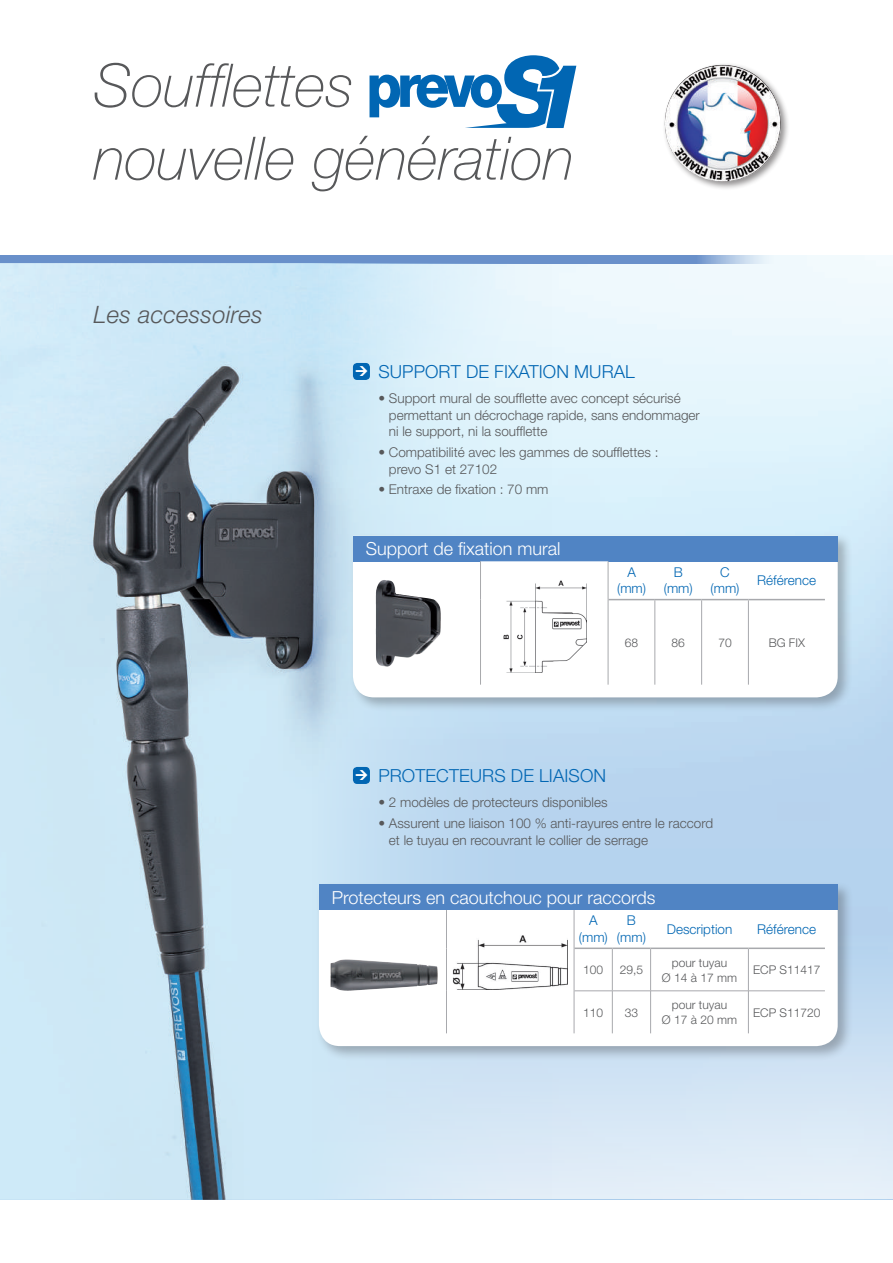
<style>
.page{position:relative;width:893px;height:1263px;background:#fff}
.page>*{position:absolute;margin:0;border:0;box-sizing:border-box;transform-origin:0 0}
.t1{font:italic 100 60px/73.1px "Helvetica Neue LT Std";color:#57585a}
.t2{font:italic 300 24px "Helvetica Neue LT Std";letter-spacing:.01em;color:#57585a}
.t3{font:300 18px "Helvetica Neue LT Std";color:#fff}
.t4{font:300 18px "Helvetica Neue LT Std";letter-spacing:.005em;color:#0166b3}
.t5{font:300 13.5px/16.5px "Helvetica Neue LT Std";color:#57585a}
.t6{font:300 13.5px/16.5px "Helvetica Neue LT Std";color:#0166b3;text-align:center}
.t7{font:300 12px/15px "Helvetica Neue LT Std";color:#57585a;text-align:center}
</style>
<div class="page">
<svg style="left:0;top:255px;width:893px;height:9px;background:#86a7d5"></svg>
<div style="left:0;top:850px;width:893px;height:349px;background:linear-gradient(to bottom,#abcdec,#e4eff8)"></div>
<img style="left:0;top:264px;width:568px;height:935px">
<svg style="left:369px;top:55px;width:207px;height:73px"></svg>
<div style="left:353px;top:363px;width:17px;height:17px;background:#0166b3;border-radius:4px"></div>
<div style="left:353px;top:767px;width:17px;height:17px;background:#0166b3;border-radius:4px"></div>
<div style="left:316px;top:881px;width:537px;height:180px;background:#231f20;opacity:.3"></div>
<svg style="left:319px;top:910px;width:519px;height:136px"></svg>
<div style="left:319px;top:884px;width:519px;height:26px;background:#5084c4"></div>
<hr style="left:651px;top:990px;width:97px;height:1px;background:#a8a9ad">
<hr style="left:749px;top:990px;width:76px;height:1px;background:#a8a9ad">
<hr style="left:574px;top:990px;width:38px;height:1px;background:#a8a9ad">
<hr style="left:613px;top:990px;width:37px;height:1px;background:#a8a9ad">
<hr style="left:446px;top:910px;width:1px;height:38px;background:#a8a9ad">
<hr style="left:574px;top:910px;width:1px;height:38px;background:#a8a9ad">
<hr style="left:446px;top:948px;width:1px;height:43px;background:#a8a9ad">
<hr style="left:574px;top:948px;width:1px;height:43px;background:#a8a9ad">
<hr style="left:446px;top:991px;width:1px;height:42px;background:#a8a9ad">
<hr style="left:574px;top:991px;width:1px;height:42px;background:#a8a9ad">
<hr style="left:612px;top:949px;width:1px;height:42px;background:#a8a9ad">
<hr style="left:650px;top:949px;width:1px;height:42px;background:#a8a9ad">
<hr style="left:748px;top:949px;width:1px;height:42px;background:#a8a9ad">
<hr style="left:612px;top:991px;width:1px;height:42px;background:#a8a9ad">
<hr style="left:650px;top:991px;width:1px;height:42px;background:#a8a9ad">
<hr style="left:748px;top:991px;width:1px;height:42px;background:#a8a9ad">
<hr style="left:574px;top:947px;width:38px;height:2px;background:#a8a9ad">
<hr style="left:612px;top:947px;width:39px;height:2px;background:#a8a9ad">
<hr style="left:651px;top:947px;width:97px;height:2px;background:#a8a9ad">
<hr style="left:748px;top:947px;width:77px;height:2px;background:#a8a9ad">
<img style="left:330px;top:959px;width:15px;height:31px">
<img style="left:451px;top:932px;width:116px;height:57px">
<div style="left:350px;top:533px;width:503px;height:180px;background:#231f20;opacity:.3"></div>
<svg style="left:353px;top:561px;width:485px;height:136px"></svg>
<div style="left:353px;top:536px;width:485px;height:25px;background:#5084c4"></div>
<svg style="left:481px;top:561px;width:127px;height:124px"></svg>
<hr style="left:608px;top:599px;width:47px;height:1px;background:#a8a9ad">
<hr style="left:655px;top:599px;width:47px;height:1px;background:#a8a9ad">
<hr style="left:702px;top:599px;width:46px;height:1px;background:#a8a9ad">
<hr style="left:748px;top:599px;width:77px;height:1px;background:#a8a9ad">
<hr style="left:608px;top:561px;width:1px;height:39px;background:#a8a9ad">
<hr style="left:608px;top:600px;width:1px;height:85px;background:#a8a9ad">
<hr style="left:480px;top:561px;width:1px;height:39px;background:#a8a9ad">
<hr style="left:480px;top:600px;width:1px;height:85px;background:#a8a9ad">
<hr style="left:654px;top:600px;width:1px;height:85px;background:#a8a9ad">
<hr style="left:701px;top:600px;width:1px;height:85px;background:#a8a9ad">
<hr style="left:748px;top:600px;width:1px;height:85px;background:#a8a9ad">
<img style="left:501px;top:578px;width:85px;height:95px">
<img style="left:376px;top:580px;width:8px;height:83px">
<div style="left:662px;top:62px;width:128px;height:129px;background:#231f20;opacity:.5"></div>
<svg style="left:662px;top:62px;width:124px;height:3px"></svg>
<img style="left:662px;top:65px;width:124px;height:121px">
<h1 class="t1" style="left:94px;top:49px;width:482px">Soufflettes<br>nouvelle génération</h1>
<h2 class="t2" style="left:94px;top:300px;width:171px">Les accessoires</h2>
<h3 class="t4" style="left:378px;top:361px;width:258px">SUPPORT DE FIXATION MURAL</h3>
<p class="t5" style="left:389px;top:390px;width:312px;text-indent:-10px">• Support mural de soufflette avec concept sécurisé permettant un décrochage rapide, sans endommager ni le support, ni la soufflette</p>
<p class="t5" style="left:389px;top:444px;width:271px;text-indent:-10px">• Compatibilité avec les gammes de soufflettes : prevo S1 et 27102</p>
<p class="t5" style="left:378px;top:481px;width:172px">• Entraxe de fixation : 70 mm</p>
<h3 class="t3" style="left:366px;top:538px;width:196px">Support de fixation mural</h3>
<p class="t6" style="left:617px;top:563px;width:30px">A (mm)</p>
<p class="t6" style="left:664px;top:563px;width:30px">B (mm)</p>
<p class="t6" style="left:710px;top:563px;width:30px">C (mm)</p>
<p class="t6" style="left:757px;top:572px;width:60px">Référence</p>
<p class="t7" style="left:625px;top:635px;width:15px">68</p>
<p class="t7" style="left:672px;top:635px;width:15px">86</p>
<p class="t7" style="left:718px;top:635px;width:15px">70</p>
<p class="t7" style="left:769px;top:635px;width:38px">BG FIX</p>
<h3 class="t4" style="left:378px;top:765px;width:229px">PROTECTEURS DE LIAISON</h3>
<p class="t5" style="left:378px;top:794px;width:231px">• 2 modèles de protecteurs disponibles</p>
<p class="t5" style="left:389px;top:815px;width:326px;text-indent:-10px">• Assurent une liaison 100 % anti-rayures entre le raccord et le tuyau en recouvrant le collier de serrage</p>
<h3 class="t3" style="left:332px;top:886px;width:325px">Protecteurs en caoutchouc pour raccords</h3>
<p class="t6" style="left:579px;top:912px;width:30px">A (mm)</p>
<p class="t6" style="left:617px;top:912px;width:30px">B (mm)</p>
<p class="t6" style="left:667px;top:920px;width:67px">Description</p>
<p class="t6" style="left:757px;top:920px;width:60px">Référence</p>
<p class="t7" style="left:583px;top:962px;width:22px">100</p>
<p class="t7" style="left:620px;top:962px;width:25px">29,5</p>
<p class="t7" style="left:662px;top:954px;width:77px">pour tuyau<br>Ø 14 à 17 mm</p>
<p class="t7" style="left:753px;top:962px;width:69px">ECP S11417</p>
<p class="t7" style="left:583px;top:1004px;width:22px">110</p>
<p class="t7" style="left:625px;top:1004px;width:15px">33</p>
<p class="t7" style="left:662px;top:997px;width:77px">pour tuyau<br>Ø 17 à 20 mm</p>
<p class="t7" style="left:753px;top:1004px;width:69px">ECP S11720</p>
</div>
